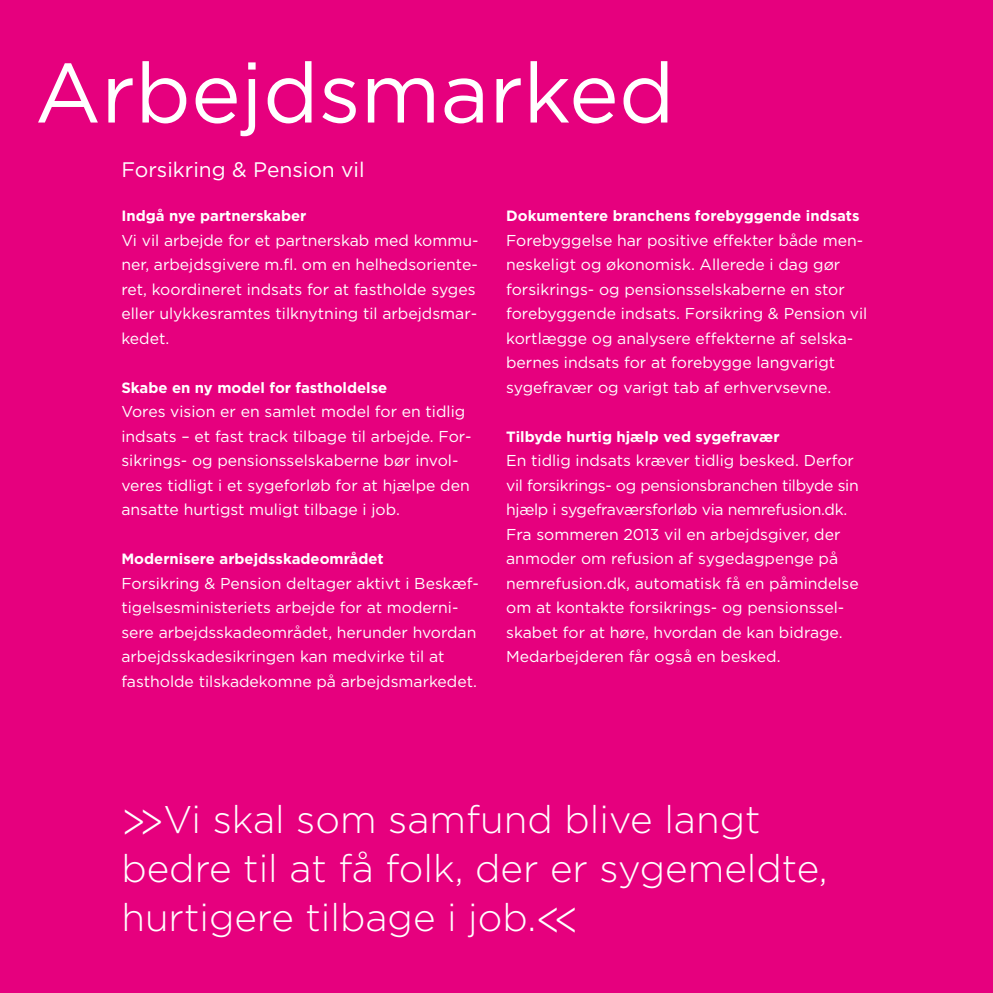
<style>
.page{position:relative;width:993px;height:993px;background:#fff}
.page>*{position:absolute;margin:0;border:0;box-sizing:border-box;transform-origin:0 0}
.t1{font:84px "Gotham";color:#fff}
.t2{font:300 38.5px/49px "Gotham";color:#fff}
.t3{font:21px "Gotham";color:#fff}
.t4{font:15.75px/24.5px "Gotham";color:#fff}
.t5{font:700 14.88px "Gotham";color:#fff}
.s1{font-size:48.12px}
</style>
<div class="page">
<div style="left:0;top:0;width:992px;height:992px;background:#e6007e"></div>
<h1 class="t1" style="left:35px;top:42px;width:641px">Arbejdsmarked</h1>
<h3 class="t3" style="left:121px;top:157px;width:245px">Forsikring &amp; Pension vil</h3>
<p class="t5" style="left:121px;top:207px;width:186px">I ndgå nye partnerskaber</p>
<p class="t4" style="left:121px;top:227px;width:358px">Vi vil arbejde for et partnerskab med kommu&shy;ner, arbejdsgivere m.fl. om en helhedsoriente&shy;ret, koordineret indsats for at fastholde syges eller ulykkesramtes tilknytning til arbejdsmar&shy;kedet.</p>
<p class="t5" style="left:121px;top:378px;width:267px">Skabe en ny model for fastholdelse</p>
<p class="t4" style="left:121px;top:399px;width:351px">Vores vision er en samlet model for en tidlig indsats – et fast track tilbage til arbejde. For&shy;sikrings- og pensionsselskaberne bør invol&shy;veres tidligt i et sygeforløb for at hjælpe den ansatte hurtigst muligt tilbage i job.</p>
<p class="t5" style="left:121px;top:550px;width:264px">Modernisere arbejdsskadeområdet</p>
<p class="t4" style="left:121px;top:570px;width:359px">Forsikring &amp; Pension deltager aktivt i Beskæf&shy;tigelsesministeriets arbejde for at moderni&shy;sere arbejdsskadeområdet, herunder hvordan arbejdsskadesikringen kan medvirke til at fastholde tilskadekomne på arbejdsmarkedet.</p>
<p class="t5" style="left:506px;top:207px;width:355px">Dokumentere branchens forebyggende indsats</p>
<p class="t4" style="left:506px;top:227px;width:362px">Forebyggelse har positive effekter både men&shy;neskeligt og økonomisk. Allerede i dag gør forsikrings- og pensionsselskaberne en stor forebyggende indsats. Forsikring &amp; Pension vil kortlægge og analysere effekterne af selska&shy;bernes indsats for at forebygge langvarigt sygefravær og varigt tab af erhvervsevne.</p>
<p class="t5" style="left:506px;top:427px;width:275px">Tilbyde hurtig hjælp ved sygefravær</p>
<p class="t4" style="left:506px;top:448px;width:354px">En tidlig indsats kræver tidlig besked. Derfor vil forsikrings- og pensionsbranchen tilbyde sin hjælp i sygefraværsforløb via nemrefusion.dk.<br>Fra sommeren 2013 vil en arbejdsgiver, der anmoder om refusion af sygedagpenge på nemrefusion.dk, automatisk få en påmindelse om at kontakte forsikrings- og pensionssel&shy;skabet for at høre, hvordan de kan bidrage.<br>Medarbejderen får også en besked.</p>
<h2 class="t2" style="left:121px;top:794px;width:707px"><span class="s1">&gt;&gt;</span> Vi skal som samfund blive langt bedre til at få folk, der er sygemeldte, hurtigere tilbage i job.<span class="s1">&lt;&lt;</span></h2>
</div>
